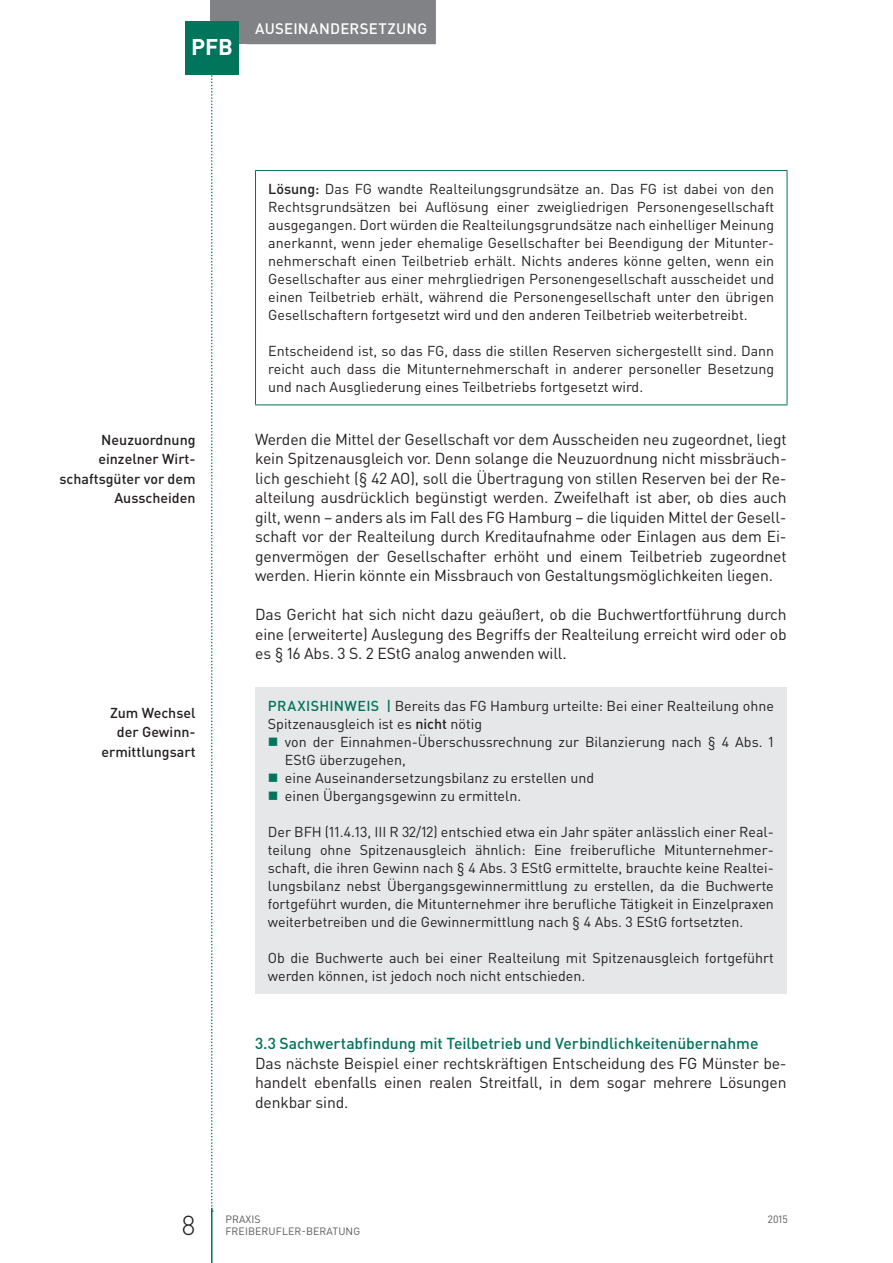
<style>
.page{position:relative;width:893px;height:1263px;background:#fff}
.page>*{position:absolute;margin:0;border:0;box-sizing:border-box;transform-origin:0 0}
.t1{font:300 27px "DIN Pro";color:#231f20}
.t2{font:700 22.5px "DIN Pro";color:#fff}
.t3{font:15.75px/19.5px "DIN Pro";letter-spacing:-.01em;color:#231f20;text-align:justify}
.t4{font:500 15.75px "DIN Pro";letter-spacing:-.005em;color:#01745c}
.t5{font:500 15px "DIN Pro";letter-spacing:.015em;color:#fff}
.t6{font:14.25px/18px "DIN Pro";color:#231f20;text-align:justify}
.t7{font:500 14.25px/19.5px "DIN Pro";color:#231f20;text-align:right}
.t8{font:500 14.25px "DIN Pro";color:#01745c}
.t9{font:10.5px "DIN Pro";letter-spacing:.01em;color:#57585a}
.s1{font-weight:500}
.s2{font-weight:500;color:#01745c}
</style>
<div class="page">
<svg style="left:211px;top:74px;width:2px;height:1138px"></svg>
<div style="left:210px;top:0;width:45px;height:44px;background:#808285"></div>
<hr style="left:211px;top:1208px;width:1px;height:55px;background:#01745c">
<div style="left:247px;top:0;width:189px;height:44px;background:#808285"></div>
<div style="left:185px;top:21px;width:53px;height:53px;background:#01745c"></div>
<hr style="left:255px;top:170px;width:532px;height:1px;background:#01745c">
<hr style="left:255px;top:171px;width:1px;height:233px;background:#01745c">
<hr style="left:787px;top:171px;width:1px;height:233px;background:#01745c">
<hr style="left:255px;top:404px;width:532px;height:1px;background:#01745c">
<div style="left:255px;top:687px;width:532px;height:307px;background:#e6e7e9"></div>
<h2 class="t2" style="left:191px;top:32px;width:44px">PFB</h2>
<p class="t5" style="left:255px;top:18px;width:48px">Auseinan</p>
<p class="t5" style="left:330px;top:18px;width:87px">dersetzung</p>
<p class="t7" style="left:60px;top:429px;width:138px">Neuzuordnung einzelner Wirt&shy;schaftsgüter vor dem<br>Ausscheiden</p>
<p class="t7" style="left:101px;top:702px;width:96px">Zum Wechsel der Gewinn&shy;ermittlungsart</p>
<p class="t6" style="left:268px;top:179px;width:508px"><span class="s1">Lösung:</span> Das FG wandte Realteilungsgrundsätze an. Das FG ist dabei von den Rechtsgrundsätzen bei Auflösung einer zweigliedrigen Personengesellschaft ausgegangen. Dort würden die Realteilungsgrundsätze nach einhelliger Meinung anerkannt, wenn jeder ehemalige Gesellschafter bei Beendigung der M itunter&shy;nehmerschaft einen Teilbetrieb erhält. N ichts anderes könne gelten, wenn ein Gesellschafter aus einer mehrgliedrigen Personengesellschaft ausscheidet und einen Teilbetrieb erhält, während die Personengesellschaft unter den übrigen Gesellschaftern fortgesetzt wird und den anderen Teilbetrieb weiterbetreibt.</p>
<p class="t6" style="left:268px;top:341px;width:507px">Entscheidend ist, so das FG, dass die stillen Reserven sichergestellt sind. Dann reicht auch dass die M itunternehmerschaft in anderer personeller Besetzung und nach Ausgliederung eines Teilbetriebs fortgesetzt wird.</p>
<p class="t3" style="left:255px;top:429px;width:533px">Werden die M ittel der Gesellschaft vor dem Ausscheiden neu zugeordnet, liegt kein Spitzenausgleich vor. Denn solange die Neuzuordnung nicht missbräuch&shy;lich geschieht (§ 42 AO), soll die Übertragung von stillen Reserven bei der Re&shy;alteilung ausdrücklich begünstigt werden. Zweifelhaft ist aber, ob dies auch gilt, wenn – anders als im Fall des FG Hamburg – die liquiden M ittel der Gesell&shy;schaft vor der Realteilung durch Kreditaufnahme oder Einlagen aus dem Ei&shy;genvermögen der Gesellschafter erhöht und einem Teilbetrieb zugeordnet werden. Hierin könnte ein M issbrauch von Gestaltungsmöglichkeiten liegen.</p>
<p class="t3" style="left:255px;top:604px;width:533px">Das Gericht hat sich nicht dazu geäußert, ob die Buchwertfortführung durch eine (erweiterte) Auslegung des Begriffs der Realteilung erreicht wird oder ob es § 16 Abs. 3 S. 2 EStG analog anwenden will.</p>
<p class="t8" style="left:268px;top:696px;width:48px">Praxishinw</p>
<p class="t6" style="left:268px;top:696px;width:507px;text-indent:90px"><span class="s2">eis |</span> Bereits das FG Hamburg urteilte: Bei einer Realteilung ohne<br>Spitzenausgleich ist es <span class="s1">nicht</span> nötig</p>
<p class="t6" style="left:285px;top:732px;width:491px;text-align:left">von der Einnahmen-Überschussrechnung zur Bilanzierung nach § 4 Abs. 1<br>EStG überzugehen,<br>eine Auseinandersetzungsbilanz zu erstellen und<br>einen Übergangsgewinn zu ermitteln.</p>
<p class="t6" style="left:268px;top:822px;width:507px">Der B FH (11.4.13, III R 32/12) entschied etwa ein Jahr später anlässlich einer Real&shy;teilung ohne Spitzenausgleich ähnlich: Eine freiberufliche M itunternehmer&shy;schaft, die ihren Gewinn nach § 4 Abs. 3 EStG ermittelte, brauchte keine Realtei&shy;lungsbilanz nebst Übergangsgewinnermittlung zu erstellen, da die Buchwerte fortgeführt wurden, die M itunternehmer ihre berufliche Tätigkeit in Einzelpraxen weiterbetreiben und die Gewinnermittlung nach § 4 Abs. 3 EStG fortsetzten.</p>
<p class="t6" style="left:268px;top:948px;width:508px">Ob die Buchwerte auch bei einer Realteilung mit Spitzenausgleich fortgeführt werden können, ist jedoch noch nicht entschieden.</p>
<p class="t4" style="left:255px;top:1033px;width:505px">3.3 Sachwertabfindung mit Teilbetrieb und Verbindlichkeitenübernahme</p>
<p class="t3" style="left:255px;top:1053px;width:533px">Das nächste Beispiel einer rechtskräftigen Entscheidung des FG M ünster be&shy;handelt ebenfalls einen realen Streitfall, in dem sogar mehrere Lösungen denkbar sind.</p>
<h1 class="t1" style="left:181px;top:1207px;width:16px">8</h1>
<p class="t9" style="left:225px;top:1212px;width:37px">Praxis</p>
<p class="t9" style="left:768px;top:1212px;width:21px">2015</p>
<p class="t9" style="left:225px;top:1224px;width:136px">Freiberufler-Beratung</p>
</div>
